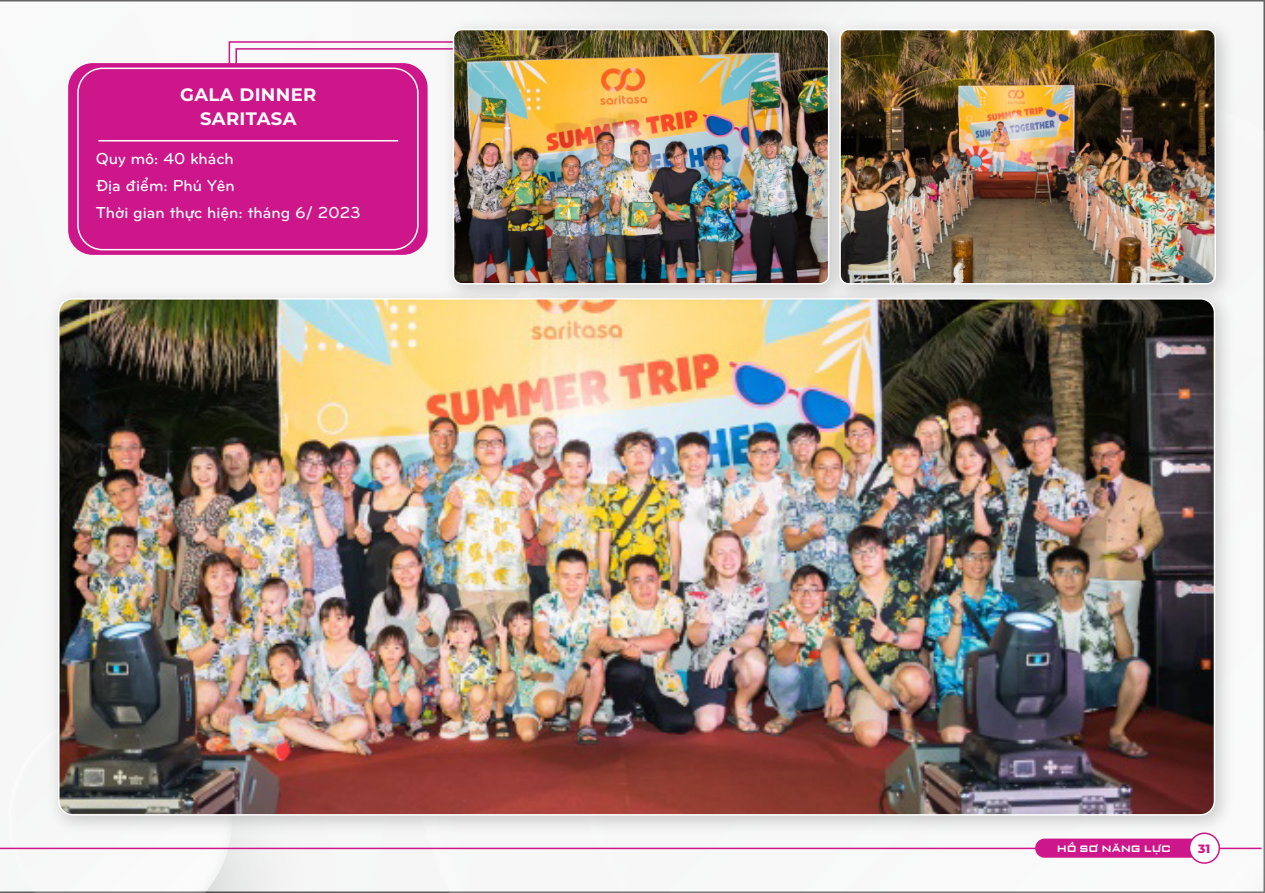
<style>
.page{position:relative;width:1265px;height:893px;background:#fff}
.page>*{position:absolute;margin:0;border:0;box-sizing:border-box;transform-origin:0 0}
.t1{font:700 18px/24px "Montserrat";letter-spacing:.02em;color:#fff;text-align:center}
.t2{font:16.5px/27px "UTM Bryant LG Bold";color:#fff}
.t3{font:800 12px "Montserrat";color:#cc1689}
.t4{font:700 9.75px "UTM Banque";letter-spacing:.05em;color:#fff}
</style>
<div class="page">
<div style="left:0;top:0;width:1264px;height:893px;background:#f7f8f8"></div>
<hr style="left:0;top:848px;width:1261px;height:1px;background:#cc1689">
<svg style="left:1035px;top:843px;width:185px;height:21px"></svg>
<img style="left:54px;top:296px;width:1173px;height:547px">
<img style="left:59px;top:299px;width:1155px;height:516px">
<svg style="left:228px;top:41px;width:206px;height:32px"></svg>
<div style="left:68px;top:63px;width:359px;height:192px;background:#cc1689;border-radius:25px"></div>
<div style="left:77px;top:68px;width:341px;height:182px;border:2px solid #fff;border-radius:25px"></div>
<hr style="left:98px;top:140px;width:300px;height:1px;background:#fff">
<img style="left:434px;top:18px;width:386px;height:294px">
<img style="left:453px;top:30px;width:367px;height:254px">
<div style="left:452px;top:29px;width:377px;height:256px;border:2px solid #fff;border-radius:9px"></div>
<img style="left:820px;top:25px;width:408px;height:287px">
<img style="left:840px;top:30px;width:374px;height:254px">
<div style="left:839px;top:29px;width:376px;height:256px;border:2px solid #fff;border-radius:9px"></div>
<p class="t1" style="left:180px;top:82px;width:138px">GALA DINNER<br>SARITASA</p>
<p class="t2" style="left:96px;top:143px;width:266px">Quy mô: 40 khách<br>Địa điểm: Phú Yên<br>Thời gian thực hiện: tháng 6/ 2023</p>
<p class="t4" style="left:1056px;top:841px;width:115px">HỒ SƠ NĂNG LỰC</p>
<p class="t3" style="left:1198px;top:840px;width:14px">31</p>
</div>
